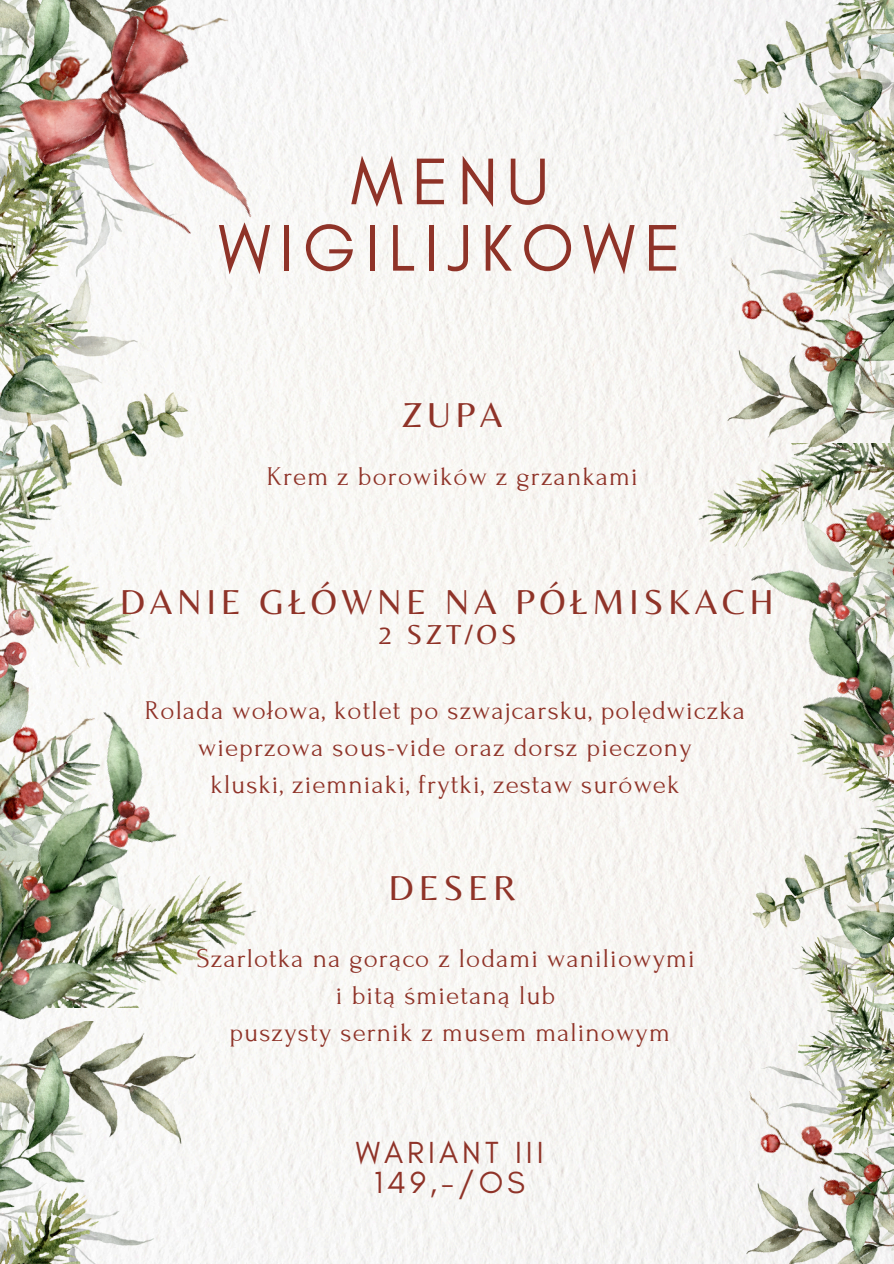
<style>
.page{position:relative;width:894px;height:1264px;background:#fff}
.page>*{position:absolute;margin:0;border:0;box-sizing:border-box;transform-origin:0 0}
.t1{font:67.05px/66.3px "Glacial Indifference";letter-spacing:.13em;color:#8f3328;text-align:center}
.t2{font:36px "Belleza";letter-spacing:.13em;color:#8f3328}
.t3{font:31.05px/30.3px "Glacial Indifference";letter-spacing:.13em;color:#8f3328;text-align:center}
.t4{font:28.5px "Belleza";color:#8f3328}
.t5{font:27px/37.2px "Forum";letter-spacing:.035em;color:#8f3328;text-align:center}
</style>
<div class="page">
<div style="left:208px;top:0;width:490px;height:1263px;background:#f8f6f4"></div>
<img style="left:0;top:0;width:256px;height:1007px">
<img style="left:698px;top:446px;width:195px;height:817px">
<img style="left:798px;top:937px;width:95px;height:102px">
<img style="left:0;top:184px;width:87px;height:210px">
<img style="left:737px;top:1039px;width:156px;height:224px">
<img style="left:0;top:2px;width:6px;height:182px">
<img style="left:799px;top:501px;width:94px;height:20px">
<img style="left:714px;top:521px;width:179px;height:334px">
<img style="left:0;top:689px;width:208px;height:332px">
<img style="left:6px;top:0;width:290px;height:296px">
<img style="left:0;top:1021px;width:256px;height:242px">
<img style="left:679px;top:0;width:214px;height:446px">
<img style="left:779px;top:103px;width:114px;height:103px">
<img style="left:718px;top:206px;width:175px;height:295px">
<p class="t1" style="left:218px;top:148px;width:464px">MENU<br>WIGILIJKOWE</p>
<p class="t2" style="left:402px;top:394px;width:102px">ZUPA</p>
<h2 class="t5" style="left:267px;top:458px;width:372px">Krem z borowików z grzankami</h2>
<p class="t2" style="left:120px;top:580px;width:655px">DANIE GŁÓWNE NA PÓŁMISKACH</p>
<p class="t4" style="left:377px;top:618px;width:140px">2 SZT/OS</p>
<p class="t5" style="left:145px;top:691px;width:601px">Rolada wołowa, kotlet po szwajcarsku, polędwiczka wieprzowa sous-vide oraz dorsz pieczony</p>
<p class="t5" style="left:210px;top:766px;width:470px">kluski, ziemniaki, frytki, zestaw surówek</p>
<p class="t2" style="left:388px;top:866px;width:129px">DESER</p>
<p class="t5" style="left:196px;top:940px;width:499px">Szarlotka na gorąco z lodami waniliowymi</p>
<p class="t5" style="left:336px;top:977px;width:221px">i bitą śmietaną lub</p>
<p class="t5" style="left:229px;top:1014px;width:442px">puszysty sernik z musem malinowym</p>
<p class="t3" style="left:355px;top:1136px;width:189px">WARIANT III<br>149,-/OS</p>
</div>
